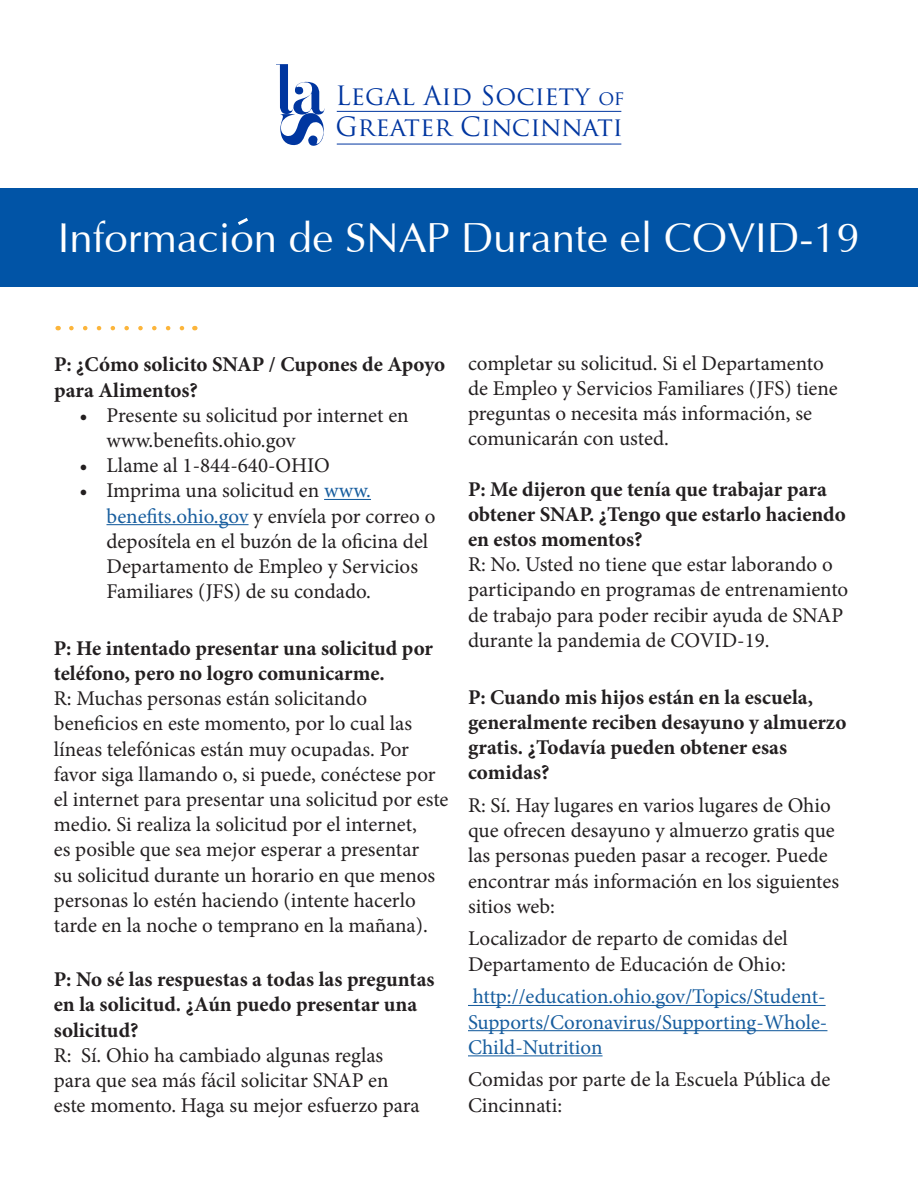
<style>
.page{position:relative;width:918px;height:1188px;background:#fff}
.page>*{position:absolute;margin:0;border:0;box-sizing:border-box;transform-origin:0 0}
.t1{font:42px "Optima";color:#fff}
.t2{font:25.95px/31.2px "Trajan Pro";color:#0036a0}
.t3{font:21px/25.2px "Minion Pro";color:#231f20}
.t4{font:700 21px/25.2px "Minion Pro";color:#231f20}
.t5{font:21px/25.2px "Minion Pro";color:#175d9e;text-align:justify}
.s1{font-size:19.8px}
.s2{color:#175d9e}
</style>
<div class="page">
<div style="left:0;top:188px;width:918px;height:99px;background:#0154a6"></div>
<svg style="left:276px;top:64px;width:49px;height:82px"></svg>
<hr style="left:337px;top:111px;width:284px;height:1px;background:#0036a0">
<hr style="left:337px;top:144px;width:284px;height:1px;background:#0036a0">
<svg style="left:71px;top:326px;width:114px;height:4px"></svg>
<hr style="left:324px;top:499px;width:47px;height:1px;background:#175d9e">
<hr style="left:106px;top:524px;width:143px;height:1px;background:#175d9e">
<hr style="left:468px;top:1005px;width:358px;height:1px;background:#175d9e">
<hr style="left:468px;top:1030px;width:359px;height:1px;background:#175d9e">
<hr style="left:468px;top:1055px;width:135px;height:1px;background:#175d9e">
<svg style="left:238px;top:218px;width:10px;height:7px"></svg>
<p class="t2" style="left:336px;top:80px;width:290px">Legal Aid Society <span class="s1">of<br></span>Greater Cincinnati</p>
<p class="t1" style="left:58px;top:216px;width:804px">Informacion de SNAP Durante el COVID-19</p>
<p class="t4" style="left:54px;top:352px;width:393px">P: ¿Cómo solicito SNAP / Cupones de Apoyo para Alimentos?</p>
<p class="t3" style="left:106px;top:403px;width:304px;text-indent:-27px">• Presente su solicitud por internet en www.benefits.ohio.gov</p>
<p class="t3" style="left:80px;top:453px;width:252px">• Llame al 1-844-640-OHIO</p>
<p class="t3" style="left:106px;top:478px;width:330px;text-indent:-27px">• Imprima una solicitud en <span class="s2">www. benefits.ohio.gov</span> y envíela por correo o deposítela en el buzón de la oficina del Departamento de Empleo y Servicios Familiares (JFS) de su condado.</p>
<p class="t4" style="left:54px;top:635px;width:381px">P: He intentado presentar una solicitud por teléfono, pero no logro comunicarme.</p>
<p class="t3" style="left:54px;top:686px;width:396px">R: Muchas personas están solicitando beneficios en este momento, por lo cual las líneas telefónicas están muy ocupadas. Por favor siga llamando o, si puede, conéctese por el internet para presentar una solicitud por este medio. Si realiza la solicitud por el internet,<br>es posible que sea mejor esperar a presentar<br>su solicitud durante un horario en que menos personas lo estén haciendo (intente hacerlo tarde en la noche o temprano en la mañana).</p>
<p class="t4" style="left:54px;top:967px;width:382px">P: No sé las respuestas a todas las preguntas en la solicitud. ¿Aún puedo presentar una solicitud?</p>
<p class="t3" style="left:54px;top:1043px;width:367px">R: Sí. Ohio ha cambiado algunas reglas para que sea más fácil solicitar SNAP en este momento. Haga su mejor esfuerzo para</p>
<p class="t3" style="left:468px;top:350px;width:371px">completar su solicitud. Si el Departamento de Empleo y Servicios Familiares (JFS) tiene preguntas o necesita más información, se comunicarán con usted.</p>
<p class="t4" style="left:468px;top:476px;width:379px">P: Me dijeron que tenía que trabajar para obtener SNAP. ¿Tengo que estarlo haciendo en estos momentos?</p>
<p class="t3" style="left:468px;top:552px;width:382px">R: No. Usted no tiene que estar laborando o participando en programas de entrenamiento de trabajo para poder recibir ayuda de SNAP durante la pandemia de COVID-19.</p>
<p class="t4" style="left:468px;top:684px;width:380px">P: Cuando mis hijos están en la escuela, generalmente reciben desayuno y almuerzo gratis. ¿Todavía pueden obtener esas comidas?</p>
<p class="t3" style="left:468px;top:793px;width:373px">R: Sí. Hay lugares en varios lugares de Ohio que ofrecen desayuno y almuerzo gratis que las personas pueden pasar a recoger. Puede encontrar más información en los siguientes sitios web:</p>
<p class="t3" style="left:468px;top:926px;width:321px">Localizador de reparto de comidas del<br>Departamento de Educación de Ohio:</p>
<p class="t5" style="left:468px;top:984px;width:361px">http://education.ohio.gov/Topics/Student-Supports/Coronavirus/Supporting-Whole-Child-Nutrition</p>
<p class="t3" style="left:468px;top:1067px;width:364px">Comidas por parte de la Escuela Pública de<br>Cincinnati:</p>
</div>
